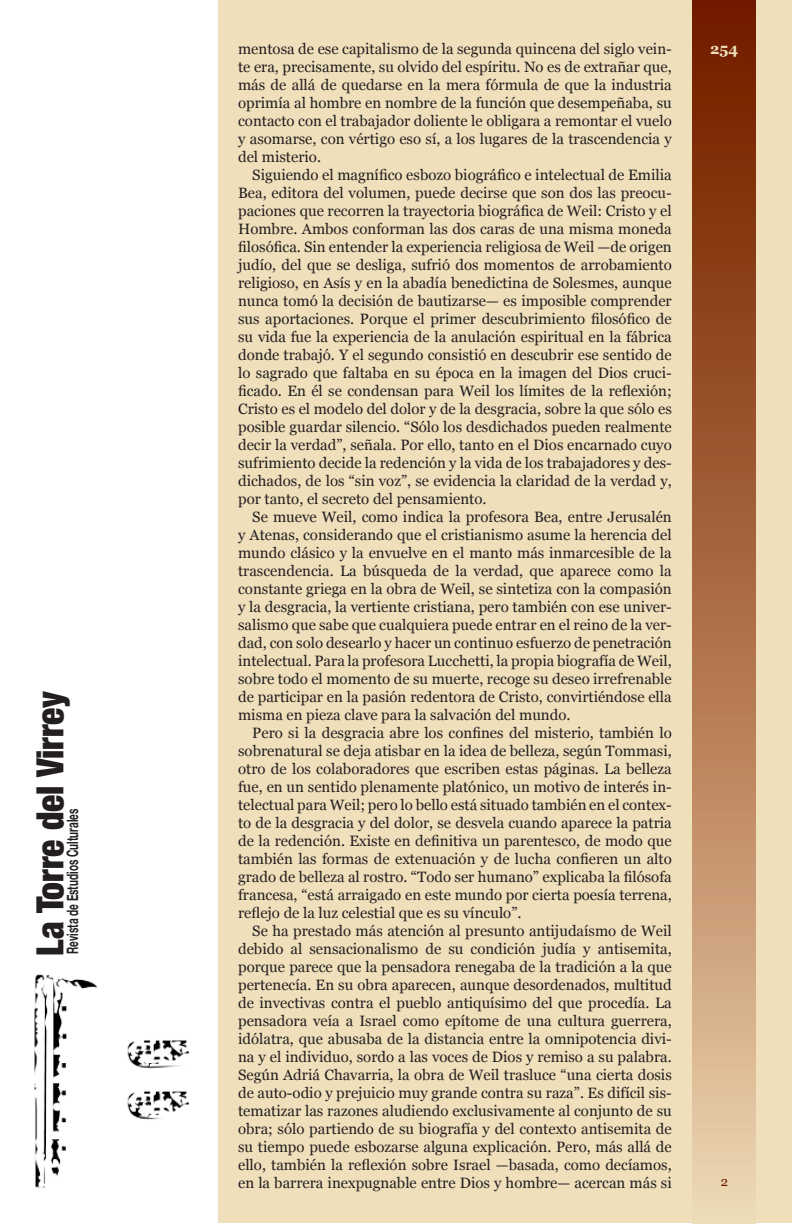
<style>
.page{position:relative;width:792px;height:1224px;background:#fff}
.page>*{position:absolute;margin:0;border:0;box-sizing:border-box;transform-origin:0 0}
.t1{font:900 condensed 37.5px "Helvetica Neue";color:#231f20;scale:.95 1}
.t2{font:700 15.8px "Helvetica Neue";color:#231f20;scale:.63 1}
.Texto_nota_pie{font:15px/18px "Georgia";color:#231f20;text-align:justify}
.t3{font:700 15px "Georgia";color:#efdfbb}
</style>
<div class="page">
<div style="left:218px;top:0;width:574px;height:1224px;background:#efdfbb"></div>
<div style="left:693px;top:0;width:63px;height:1224px;background:linear-gradient(to bottom,#6f1300,#edd1ab)"></div>
<img style="left:34px;top:974px;width:156px;height:214px">
<p class="t1" style="left:27px;top:956px;width:280px;rotate:-90deg">La Torre del Virrey</p>
<p class="t2" style="left:63px;top:954px;width:232px;rotate:-90deg">Revista de Estudios Culturales</p>
<p class="Texto_nota_pie" style="left:238px;top:40px;width:435px">mentosa de ese capitalismo de la segunda quincena del siglo vein&shy;te era, precisamente, su olvido del espíritu. No es de extrañar que, más de allá de quedarse en la mera fórmula de que la industria oprimía al hombre en nombre de la función que desempeñaba, su contacto con el trabajador doliente le obligara a remontar el vuelo y asomarse, con vértigo eso sí, a los lugares de la trascendencia y del misterio.</p>
<p class="Texto_nota_pie" style="left:238px;top:166px;width:435px;text-indent:14px">Siguiendo el magnífico esbozo biográfico e intelectual de Emilia Bea, editora del volumen, puede decirse que son dos las preocu&shy;paciones que recorren la trayectoria biográfica de Weil: Cristo y el Hombre. Ambos conforman las dos caras de una misma moneda filosófica. Sin entender la experiencia religiosa de Weil —de origen judío, del que se desliga, sufrió dos momentos de arrobamiento religioso, en Asís y en la abadía benedictina de Solesmes, aunque nunca tomó la decisión de bautizarse— es imposible comprender sus aportaciones. Porque el primer descubrimiento filosófico de su vida fue la experiencia de la anulación espiritual en la fábrica donde trabajó. Y el segundo consistió en descubrir ese sentido de lo sagrado que faltaba en su época en la imagen del Dios cruci&shy;ficado. En él se condensan para Weil los límites de la reflexión; Cristo es el modelo del dolor y de la desgracia, sobre la que sólo es posible guardar silencio. “Sólo los desdichados pueden realmente decir la verdad”, señala. Por ello, tanto en el Dios encarnado cuyo sufrimiento decide la redención y la vida de los trabajadores y des&shy;dichados, de los “sin voz”, se evidencia la claridad de la verdad y, por tanto, el secreto del pensamiento.</p>
<p class="Texto_nota_pie" style="left:238px;top:508px;width:435px;text-indent:14px">Se mueve Weil, como indica la profesora Bea, entre Jerusalén y Atenas, considerando que el cristianismo asume la herencia del mundo clásico y la envuelve en el manto más inmarcesible de la trascendencia. La búsqueda de la verdad, que aparece como la constante griega en la obra de Weil, se sintetiza con la compasión y la desgracia, la vertiente cristiana, pero también con ese univer&shy;salismo que sabe que cualquiera puede entrar en el reino de la ver&shy;dad, con solo desearlo y hacer un continuo esfuerzo de penetración intelectual. Para la profesora Lucchetti, la propia biografía de Weil, sobre todo el momento de su muerte, recoge su deseo irrefrenable de participar en la pasión redentora de Cristo, convirtiéndose ella misma en pieza clave para la salvación del mundo.</p>
<p class="Texto_nota_pie" style="left:238px;top:724px;width:435px;text-indent:14px">Pero si la desgracia abre los confines del misterio, también lo sobrenatural se deja atisbar en la idea de belleza, según Tommasi, otro de los colaboradores que escriben estas páginas. La belleza fue, en un sentido plenamente platónico, un motivo de interés in&shy;telectual para Weil; pero lo bello está situado también en el contex&shy;to de la desgracia y del dolor, se desvela cuando aparece la patria de la redención. Existe en definitiva un parentesco, de modo que también las formas de extenuación y de lucha confieren un alto grado de belleza al rostro. “Todo ser humano” explicaba la filósofa francesa, “está arraigado en este mundo por cierta poesía terrena, reflejo de la luz celestial que es su vínculo”.</p>
<p class="Texto_nota_pie" style="left:238px;top:922px;width:435px;text-indent:14px">Se ha prestado más atención al presunto antijudaísmo de Weil debido al sensacionalismo de su condición judía y antisemita, porque parece que la pensadora renegaba de la tradición a la que pertenecía. En su obra aparecen, aunque desordenados, multitud de invectivas contra el pueblo antiquísimo del que procedía. La pensadora veía a Israel como epítome de una cultura guerrera, idólatra, que abusaba de la distancia entre la omnipotencia divi&shy;na y el individuo, sordo a las voces de Dios y remiso a su palabra.<br>Según Adriá Chavarria, la obra de Weil trasluce “una cierta dosis de auto-odio y prejuicio muy grande contra su raza”. Es difícil sis&shy;tematizar las razones aludiendo exclusivamente al conjunto de su obra; sólo partiendo de su biografía y del contexto antisemita de su tiempo puede esbozarse alguna explicación. Pero, más allá de ello, también la reflexión sobre Israel —basada, como decíamos, en la barrera inexpugnable entre Dios y hombre— acercan más si</p>
<p class="t3" style="left:710px;top:40px;width:30px">254</p>
</div>
